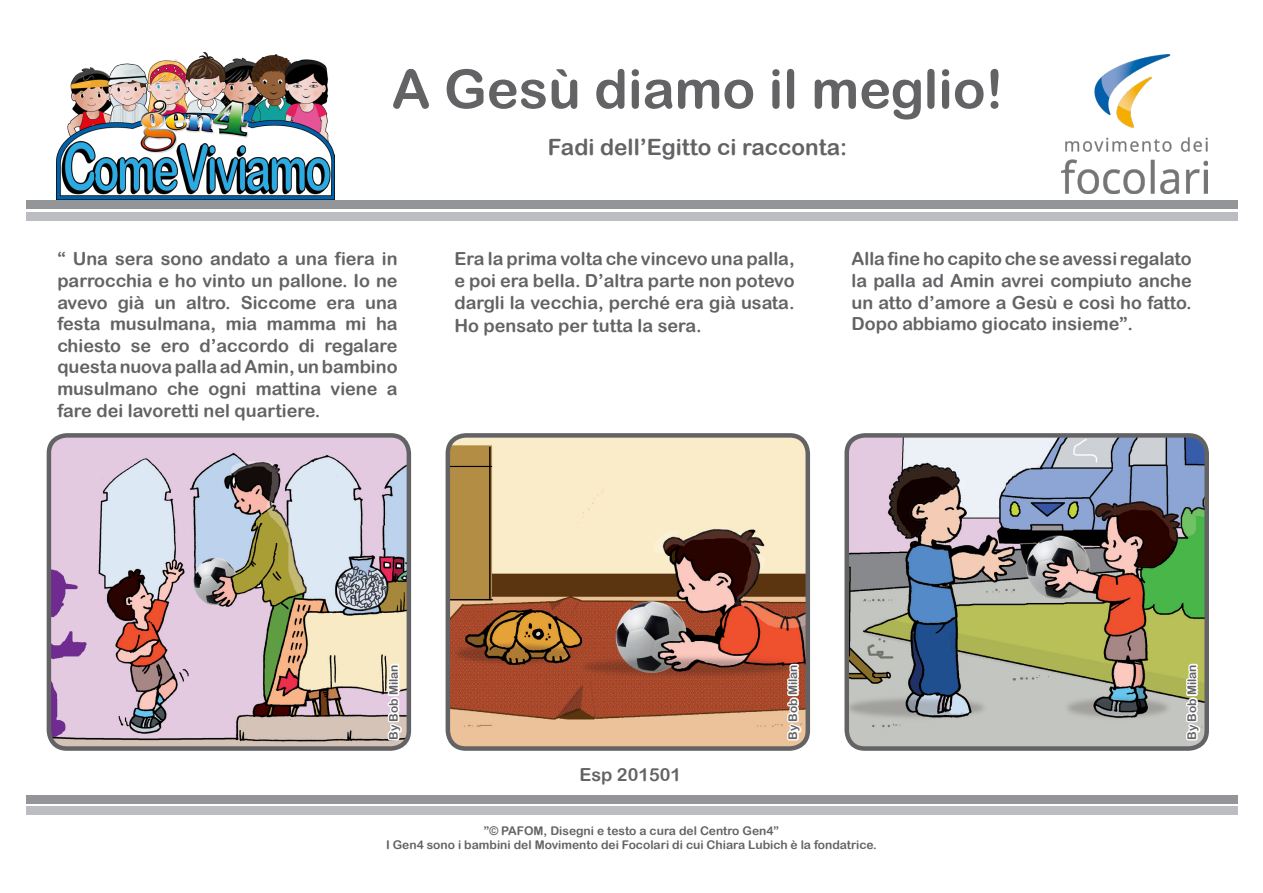
<style>
.page{position:relative;width:1263px;height:893px;background:#fff}
.page>*{position:absolute;margin:0;border:0;box-sizing:border-box;transform-origin:0 0}
.t1{font:54px "Arial Rounded MT Bold";color:#636366}
.t2{font:22.5px "Arial Rounded MT Bold";color:#636366}
.t3{font:18px/21.6px "Arial Rounded MT Bold";color:#636366;text-align:justify}
.t4{font:12px "Arial Rounded MT Bold";color:#636366}
</style>
<div class="page">
<img style="left:57px;top:52px;width:278px;height:148px">
<img style="left:1061px;top:54px;width:147px;height:139px">
<div style="left:26px;top:806px;width:1211px;height:8px;background:#bcbdc0"></div>
<div style="left:26px;top:795px;width:1211px;height:8px;background:#939598"></div>
<div style="left:26px;top:212px;width:1211px;height:8px;background:#bcbdc0"></div>
<div style="left:26px;top:201px;width:1211px;height:8px;background:#939598"></div>
<img style="left:849px;top:438px;width:355px;height:308px">
<div style="left:844px;top:433px;width:365px;height:318px;border:4px solid #636366;border-radius:18px"></div>
<img style="left:448px;top:438px;width:357px;height:308px">
<div style="left:446px;top:433px;width:364px;height:318px;border:4px solid #636366;border-radius:18px"></div>
<img style="left:52px;top:438px;width:354px;height:308px">
<div style="left:47px;top:433px;width:364px;height:318px;border:4px solid #636366;border-radius:18px"></div>
<svg style="left:367px;top:649px;width:40px;height:94px"></svg>
<svg style="left:766px;top:649px;width:40px;height:94px"></svg>
<svg style="left:1165px;top:649px;width:40px;height:94px"></svg>
<p class="t1" style="left:392px;top:57px;width:613px">A Gesù diamo il meglio!</p>
<p class="t2" style="left:548px;top:134px;width:301px">Fadi dell’Egitto ci racconta:</p>
<p class="t3" style="left:57px;top:248px;width:342px">“ Una sera sono andato a una fiera in parrocchia e ho vinto un pallone. Io ne avevo già un altro. Siccome era una festa musulmana, mia mamma mi ha chiesto se ero d’accordo di regalare questa nuova palla ad Amin, un bambino musulmano che ogni mattina viene a fare dei lavoretti nel quartiere.</p>
<p class="t3" style="left:454px;top:248px;width:342px">Era la prima volta che vincevo una palla, e poi era bella. D’altra parte non potevo dargli la vecchia, perché era già usata.</p>
<p class="t3" style="left:454px;top:315px;width:249px">Ho pensato per tutta la sera.</p>
<p class="t3" style="left:851px;top:248px;width:342px">Alla fine ho capito che se avessi regalato la palla ad Amin avrei compiuto anche un atto d’amore a Gesù e così ho fatto.<br>Dopo abbiamo giocato insieme”.</p>
<p class="t4" style="left:386px;top:740px;width:77px;rotate:-90deg">By Bob Milan</p>
<p class="t4" style="left:786px;top:740px;width:77px;rotate:-90deg">By Bob Milan</p>
<p class="t4" style="left:1185px;top:740px;width:77px;rotate:-90deg">By Bob Milan</p>
<p class="t3" style="left:579px;top:763px;width:103px">Esp 201501</p>
<p class="t4" style="left:484px;top:824px;width:297px">”© PAFOM, Disegni e testo a cura del Centro Gen4”</p>
<p class="t4" style="left:386px;top:838px;width:492px">I Gen4 sono i bambini del Movimento dei Focolari di cui Chiara Lubich è la fondatrice.</p>
</div>
